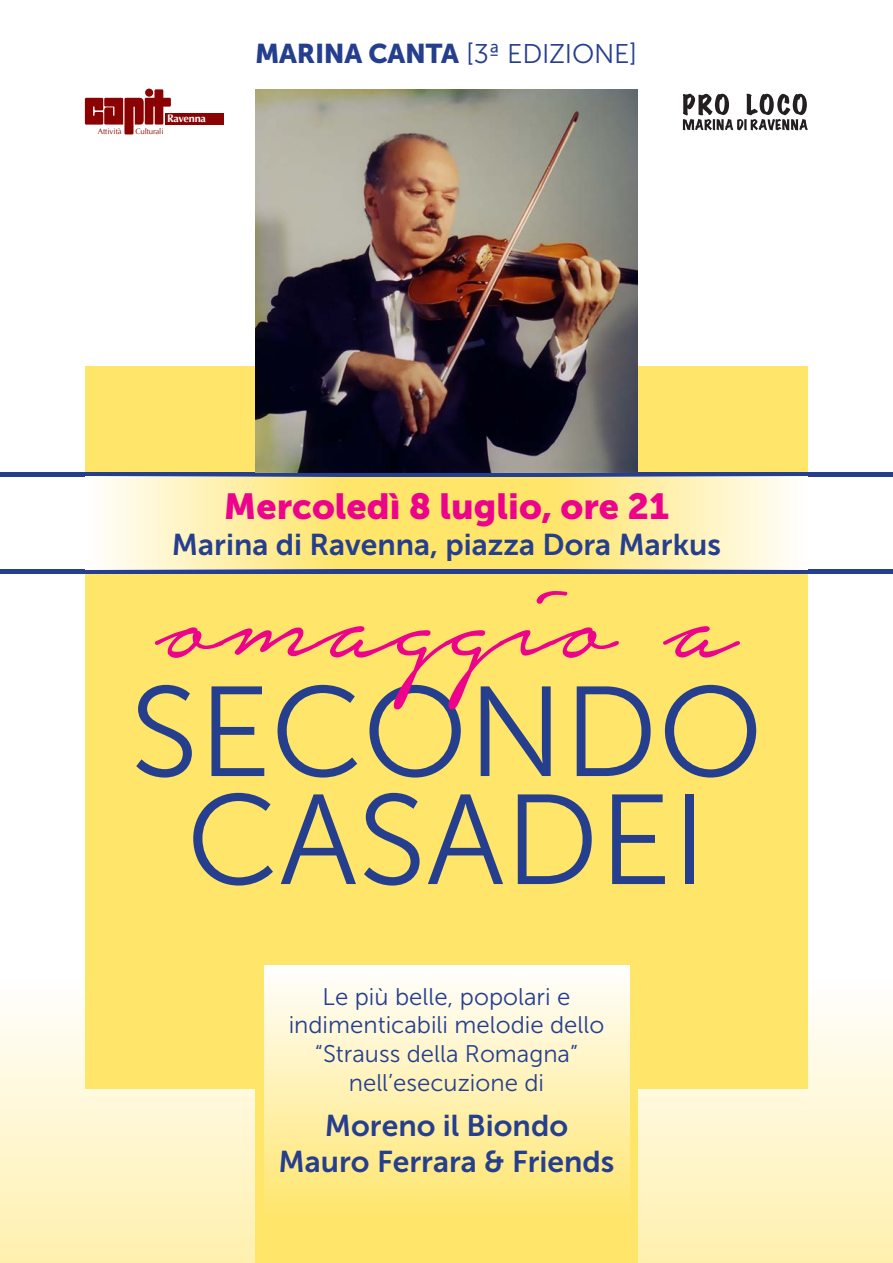
<style>
.page{position:relative;width:893px;height:1263px;background:#fff}
.page>*{position:absolute;margin:0;border:0;box-sizing:border-box;transform-origin:0 0}
.t1{font:165px "Notera Personal Use Only";color:#ed028c}
.t2{font:127.5px/108px "Museo Sans 300";color:#253f8e;text-align:center}
.t3{font:36px "Museo Sans 900";color:#ed028c}
.t4{font:30px/36px "Museo Sans 700";color:#253f8e;text-align:center}
.t5{font:27px "Museo Sans 300";letter-spacing:-.01em;color:#253f8e}
.t6{font:24px/28.8px "Museo Sans 300";color:#253f8e;text-align:center}
.t7{font:700 10.95px "Optima";letter-spacing:-.02em;color:#fff}
.t8{font:7.95px "Optima";letter-spacing:-.02em;color:#8b0202}
.t9{font:7.95px "Optima";color:#8b0202}
.s1{font-family:"Museo Sans 900"}
</style>
<div class="page">
<div style="left:0;top:978px;width:893px;height:285px;background:linear-gradient(to bottom,#fffefe,#fff0ae)"></div>
<div style="left:85px;top:366px;width:723px;height:723px;background:#ffe569"></div>
<div style="left:255px;top:965px;width:383px;height:298px;background:#ffe569"></div>
<hr style="left:0;top:472px;width:893px;height:4px;background:#253f8e">
<hr style="left:0;top:570px;width:893px;height:4px;background:#253f8e">
<div style="left:85px;top:476px;width:255px;height:94px;background:linear-gradient(to right,#fff,#ffe56a)"></div>
<div style="left:553px;top:476px;width:255px;height:94px;background:linear-gradient(to right,#ffe56a,#fffefe)"></div>
<div style="left:264px;top:965px;width:365px;height:255px;background:linear-gradient(to bottom,#fff,#ffe56a)"></div>
<svg style="left:85px;top:89px;width:86px;height:45px"></svg>
<div style="left:165px;top:113px;width:59px;height:12px;background:#8b0202"></div>
<svg style="left:683px;top:94px;width:125px;height:36px"></svg>
<img style="left:255px;top:89px;width:383px;height:383px">
<p class="t7" style="left:167px;top:112px;width:40px">Ravenna</p>
<p class="t9" style="left:98px;top:127px;width:26px">Attività</p>
<p class="t8" style="left:135px;top:127px;width:30px">Culturali</p>
<p class="t5" style="left:255px;top:39px;width:384px"><span class="s1">MARINA CANTA</span> [3ª EDIZIONE]</p>
<h3 class="t3" style="left:224px;top:485px;width:447px">Mercoledì 8 luglio, ore 21</h3>
<p class="t4" style="left:172px;top:526px;width:551px">Marina di Ravenna, piazza Dora Markus</p>
<h1 class="t1" style="left:156px;top:539px;width:582px">omaggio a</h1>
<h2 class="t2" style="left:130px;top:679px;width:635px">SECONDO<br>CASADEI</h2>
<p class="t6" style="left:289px;top:982px;width:317px">Le più belle, popolari e indimenticabili melodie dello “Strauss della Romagna” nell’esecuzione di</p>
<p class="t4" style="left:279px;top:1107px;width:337px">Moreno il Biondo<br>Mauro Ferrara &amp; Friends</p>
</div>
